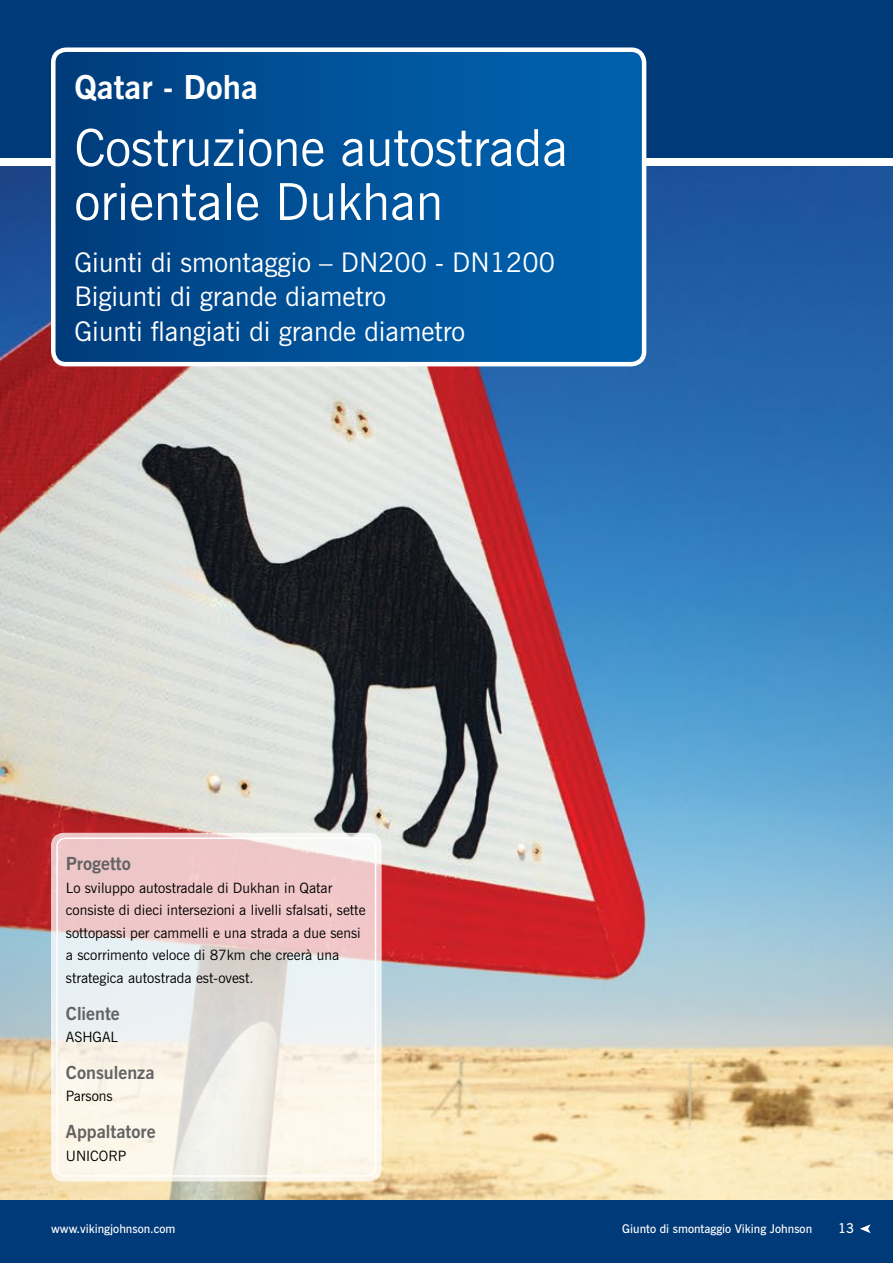
<style>
.page{position:relative;width:893px;height:1263px;background:#fff}
.page>*{position:absolute;margin:0;border:0;box-sizing:border-box;transform-origin:0 0}
.t1{font:51px/54px "News Gothic BT";color:#fff}
.t2{font:700 33px "News Gothic BT";color:#fff}
.t3{font:27px/34.5px "News Gothic BT";color:#fff}
.t4{font:700 18px "News Gothic BT";color:#646363}
.t5{font:14.25px/22.5px "News Gothic BT";color:#000}
.t6{font:600 13.5px "News Gothic BT";color:#fff}
.t7{font:600 12px "News Gothic BT";color:#fff}
</style>
<div class="page">
<div style="left:0;top:1199px;width:893px;height:64px;background:#003a78"></div>
<svg style="left:860px;top:1224px;width:11px;height:9px"></svg>
<img style="left:0;top:167px;width:893px;height:1032px">
<div style="left:0;top:0;width:893px;height:157px;background:#003a78"></div>
<svg style="left:53px;top:52px;width:591px;height:312px;background:#005096"></svg>
<div style="left:51px;top:47px;width:595px;height:319px;border:4px solid #fff;border-radius:13px"></div>
<svg style="left:51px;top:833px;width:331px;height:348px;background:#efe2df"></svg>
<div style="left:56px;top:837px;width:320px;height:340px;border:2px solid #fff;border-radius:9px"></div>
<h2 class="t2" style="left:74px;top:67px;width:185px">Qatar - Doha</h2>
<h1 class="t1" style="left:74px;top:120px;width:495px">Costruzione autostrada orientale Dukhan</h1>
<h3 class="t3" style="left:74px;top:244px;width:482px">Giunti di smontaggio – DN200 - DN1200<br>Bigiunti di grande diametro<br>Giunti flangiati di grande diametro</h3>
<p class="t4" style="left:66px;top:853px;width:66px">Progetto</p>
<p class="t5" style="left:66px;top:876px;width:301px">Lo sviluppo autostradale di Dukhan in Qatar consiste di dieci intersezioni a livelli sfalsati, sette sottopassi per cammelli e una strada a due sensi a scorrimento veloce di 87km che creerà una strategica autostrada est-ovest.</p>
<p class="t4" style="left:66px;top:1002px;width:55px">Cliente</p>
<p class="t5" style="left:66px;top:1025px;width:54px">ASHGAL</p>
<p class="t4" style="left:66px;top:1061px;width:90px">Consulenza</p>
<p class="t5" style="left:66px;top:1085px;width:48px">Parsons</p>
<p class="t4" style="left:66px;top:1121px;width:91px">Appaltatore</p>
<p class="t5" style="left:66px;top:1144px;width:62px">UNICORP</p>
<p class="t7" style="left:51px;top:1222px;width:126px">www.vikingjohnson.com</p>
<p class="t7" style="left:622px;top:1222px;width:191px">Giunto di smontaggio Viking Johnson</p>
<p class="t6" style="left:838px;top:1220px;width:18px">13</p>
</div>
